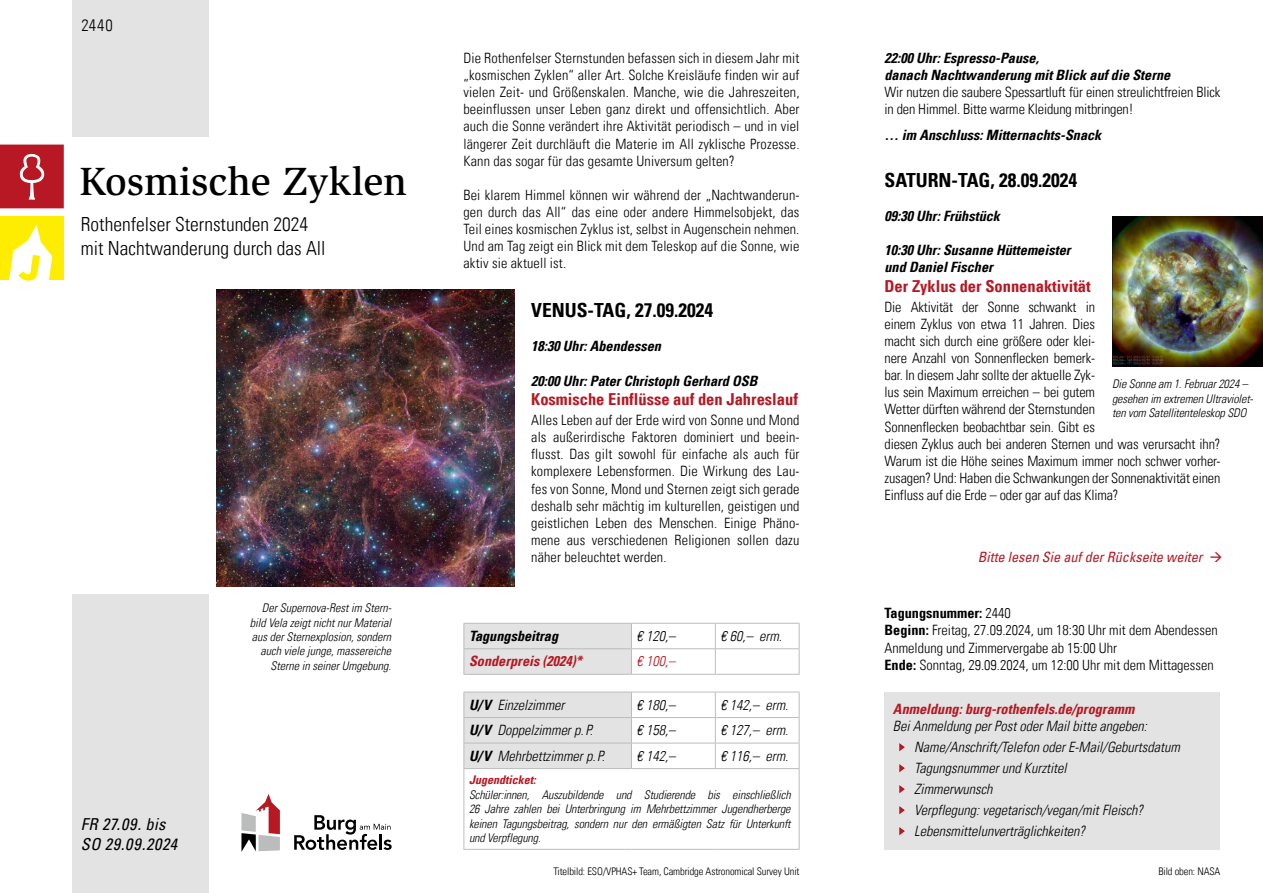
<style>
.page{position:relative;width:1263px;height:893px;background:#fff}
.page>*{position:absolute;margin:0;border:0;box-sizing:border-box;transform-origin:0 0}
.t1{font:500 40.5px "Slimbach";color:#000}
.t2{font:300 condensed 19.5px/24px "Univers LT";color:#000}
.t3{font:700 condensed 19.5px "Univers LT";color:#000}
.t4{font:700 condensed 16.5px "Univers LT";color:#b71823}
.t5{font:italic condensed 16.5px/19.5px "Univers LT";letter-spacing:.025em;color:#000}
.t6{font:300 condensed 16.5px "Univers LT";color:#000}
.t7{font:300 condensed 14.25px/17.1px "Univers LT";letter-spacing:-.01em;color:#000}
.t8{font:italic 300 condensed 14.25px/21px "Univers LT";color:#000}
.t9{font:italic 700 condensed 14.25px/17.1px "Univers LT";color:#000}
.t10{font:italic 700 condensed 14.25px "Univers LT";color:#b71823}
.t11{font:italic condensed 14.25px "Univers LT";color:#b71823}
.t12{font:italic 300 condensed 14.25px "Univers LT";color:#b71823}
.t13{font:italic 300 condensed 12px/14.4px "Univers LT";letter-spacing:-.01em;color:#000;text-align:right}
.t14{font:italic 700 condensed 12px "Univers LT";color:#b71823}
.t15{font:300 condensed 10.5px "Univers LT";letter-spacing:-.01em;color:#000}
.s1{font-weight:700}
</style>
<div class="page">
<img style="left:217px;top:289px;width:297px;height:297px">
<div style="left:72px;top:0;width:136px;height:136px;background:#e3e3e3"></div>
<div style="left:72px;top:595px;width:136px;height:298px;background:#e3e3e3"></div>
<svg style="left:0;top:145px;width:64px;height:63px"></svg>
<svg style="left:294px;top:815px;width:98px;height:35px"></svg>
<svg style="left:241px;top:794px;width:39px;height:58px"></svg>
<div style="left:884px;top:692px;width:336px;height:158px;background:#e3e3e3"></div>
<svg style="left:899px;top:743px;width:6px;height:9px"></svg>
<svg style="left:899px;top:764px;width:6px;height:9px"></svg>
<svg style="left:899px;top:785px;width:6px;height:9px"></svg>
<svg style="left:899px;top:806px;width:6px;height:9px"></svg>
<svg style="left:899px;top:827px;width:6px;height:9px"></svg>
<div style="left:0;top:216px;width:64px;height:64px;background:#ffed00"></div>
<svg style="left:9px;top:225px;width:43px;height:56px"></svg>
<hr style="left:631px;top:717px;width:84px;height:1px;background:#bbbcbc">
<hr style="left:715px;top:717px;width:84px;height:1px;background:#bbbcbc">
<hr style="left:631px;top:743px;width:84px;height:1px;background:#bbbcbc">
<div style="left:463px;top:693px;width:169px;height:75px;background:#e3e3e3"></div>
<hr style="left:715px;top:743px;width:84px;height:1px;background:#bbbcbc">
<svg style="left:715px;top:693px;width:1px;height:75px"></svg>
<svg style="left:799px;top:692px;width:1px;height:76px"></svg>
<hr style="left:463px;top:768px;width:168px;height:1px;background:#bbbcbc">
<hr style="left:463px;top:769px;width:1px;height:80px;background:#bbbcbc">
<hr style="left:631px;top:768px;width:84px;height:1px;background:#bbbcbc">
<hr style="left:715px;top:768px;width:84px;height:1px;background:#bbbcbc">
<hr style="left:799px;top:769px;width:1px;height:80px;background:#bbbcbc">
<hr style="left:463px;top:849px;width:168px;height:1px;background:#bbbcbc">
<hr style="left:631px;top:849px;width:84px;height:1px;background:#bbbcbc">
<hr style="left:715px;top:849px;width:84px;height:1px;background:#bbbcbc">
<hr style="left:463px;top:692px;width:168px;height:1px;background:#bbbcbc">
<hr style="left:631px;top:692px;width:84px;height:1px;background:#bbbcbc">
<hr style="left:715px;top:692px;width:84px;height:1px;background:#bbbcbc">
<hr style="left:631px;top:623px;width:84px;height:1px;background:#bbbcbc">
<hr style="left:715px;top:623px;width:84px;height:1px;background:#bbbcbc">
<hr style="left:631px;top:648px;width:84px;height:1px;background:#bbbcbc">
<svg style="left:463px;top:623px;width:169px;height:51px"></svg>
<svg style="left:715px;top:624px;width:1px;height:50px"></svg>
<svg style="left:799px;top:624px;width:1px;height:50px"></svg>
<hr style="left:715px;top:648px;width:84px;height:1px;background:#bbbcbc">
<hr style="left:463px;top:674px;width:168px;height:1px;background:#bbbcbc">
<hr style="left:631px;top:674px;width:84px;height:1px;background:#bbbcbc">
<hr style="left:715px;top:674px;width:84px;height:1px;background:#bbbcbc">
<img style="left:1112px;top:216px;width:151px;height:151px">
<p class="t6" style="left:82px;top:16px;width:33px">2440</p>
<h1 class="t1" style="left:80px;top:157px;width:329px">Kosmische Zyklen</h1>
<h2 class="t2" style="left:81px;top:212px;width:246px">Rothenfelser Sternstunden 2024 mit Nachtwanderung durch das All</h2>
<p class="t5" style="left:81px;top:814px;width:98px">FR 27.09. bis<br>SO 29.09.2024</p>
<p class="t13" style="left:250px;top:601px;width:143px">Der Supernova-Rest im Stern&shy;bild Vela zeigt nicht nur Material aus der Sternexplosion, sondern auch viele junge, massereiche<br>Sterne in seiner Umgebung.</p>
<p class="t7" style="left:463px;top:49px;width:337px;text-align:justify">Die Rothenfelser Sternstunden befassen sich in diesem Jahr mit „kosmischen Zyklen“ aller Art. Solche Kreisläufe finden wir auf vielen Zeit- und Größenskalen. Manche, wie die Jahreszeiten, beeinflussen unser Leben ganz direkt und offensichtlich. Aber auch die Sonne verändert ihre Aktivität periodisch – und in viel längerer Zeit durchläuft die Materie im All zyklische Prozesse.<br>Kann das sogar für das gesamte Universum gelten?</p>
<p class="t7" style="left:463px;top:186px;width:337px;text-align:justify">Bei klarem Himmel können wir während der „Nachtwanderun&shy;gen durch das All“ das eine oder andere Himmelsobjekt, das Teil eines kosmischen Zyklus ist, selbst in Augenschein nehmen.<br>Und am Tag zeigt ein Blick mit dem Teleskop auf die Sonne, wie aktiv sie aktuell ist.</p>
<h2 class="t3" style="left:531px;top:298px;width:183px">VENUS-TAG, 27.09.2024</h2>
<p class="t9" style="left:531px;top:338px;width:131px">18:30 Uhr: Abendessen</p>
<p class="t9" style="left:531px;top:372px;width:228px">20:00 Uhr: Pater Christoph Gerhard OSB</p>
<p class="t4" style="left:531px;top:389px;width:268px">Kosmische Einflüsse auf den Jahreslauf</p>
<p class="t7" style="left:531px;top:412px;width:270px;text-align:justify">Alles Leben auf der Erde wird von Sonne und Mond als außerirdische Faktoren dominiert und beein&shy;flusst. Das gilt sowohl für einfache als auch für komplexere Lebensformen. Die Wirkung des Lau&shy;fes von Sonne, Mond und Sternen zeigt sich gerade deshalb sehr mächtig im kulturellen, geistigen und geistlichen Leben des Menschen. Einige Phäno&shy;mene aus verschiedenen Religionen sollen dazu näher beleuchtet werden.</p>
<p class="t9" style="left:469px;top:627px;width:91px">Tagungsbeitrag</p>
<p class="t8" style="left:637px;top:625px;width:40px">€ 120,–</p>
<p class="t8" style="left:720px;top:625px;width:63px">€ 60,– erm.</p>
<p class="t10" style="left:469px;top:652px;width:115px">Sonderpreis (2024)*</p>
<p class="t12" style="left:637px;top:653px;width:40px">€ 100,–</p>
<p class="t8" style="left:469px;top:694px;width:97px"><span class="s1">U/V</span> Einzelzimmer</p>
<p class="t8" style="left:637px;top:694px;width:40px">€ 180,–</p>
<p class="t8" style="left:720px;top:694px;width:70px">€ 142,– erm.</p>
<p class="t8" style="left:469px;top:720px;width:125px"><span class="s1">U/V</span> Doppelzimmer p. P.</p>
<p class="t8" style="left:637px;top:720px;width:40px">€ 158,–</p>
<p class="t8" style="left:720px;top:720px;width:70px">€ 127,– erm.</p>
<p class="t8" style="left:469px;top:745px;width:137px"><span class="s1">U/V</span> Mehrbettzimmer p. P.</p>
<p class="t8" style="left:637px;top:745px;width:40px">€ 142,–</p>
<p class="t8" style="left:720px;top:745px;width:70px">€ 116,– erm.</p>
<p class="t14" style="left:469px;top:773px;width:68px">Jugendticket:</p>
<p class="t13" style="left:469px;top:787px;width:323px;text-align:justify">Schüler:innen, Auszubildende und Studierende bis einschließlich 26 Jahre zahlen bei Unterbringung im Mehrbettzimmer Jugendherberge keinen Tagungsbeitrag, sondern nur den ermäßigten Satz für Unterkunft und Verpflegung.</p>
<p class="t9" style="left:884px;top:49px;width:287px">22:00 Uhr: Espresso-Pause,<br>danach Nachtwanderung mit Blick auf die Sterne</p>
<p class="t7" style="left:884px;top:84px;width:337px">Wir nutzen die saubere Spessartluft für einen streulichtfreien Blick in den Himmel. Bitte warme Kleidung mitbringen!</p>
<p class="t9" style="left:884px;top:126px;width:218px">… im Anschluss: Mitternachts-Snack</p>
<h2 class="t3" style="left:884px;top:168px;width:194px">SATURN-TAG, 28.09.2024</h2>
<p class="t9" style="left:884px;top:207px;width:117px">09:30 Uhr: Frühstück</p>
<p class="t9" style="left:884px;top:241px;width:187px">10:30 Uhr: Susanne Hüttemeister und Daniel Fischer</p>
<p class="t4" style="left:884px;top:276px;width:208px">Der Zyklus der Sonnenaktivität</p>
<p class="t7" style="left:884px;top:298px;width:337px">Die Aktivität der Sonne schwankt in<br>einem Zyklus von etwa 11 Jahren. Dies<br>macht sich durch eine größere oder klei-<br>nere Anzahl von Sonnenflecken bemerk-<br>bar. In diesem Jahr sollte der aktuelle Zyk-<br>lus sein Maximum erreichen – bei gutem<br>Wetter dürften während der Sternstunden<br>Sonnenflecken beobachtbar sein. Gibt es<br>diesen Zyklus auch bei anderen Sternen und was verursacht ihn?<br>Warum ist die Höhe seines Maximum immer noch schwer vorher&shy;zusagen? Und: Haben die Schwankungen der Sonnenaktivität einen Einfluss auf die Erde – oder gar auf das Klima?</p>
<p class="t13" style="left:1112px;top:377px;width:143px;text-align:left">Die Sonne am 1. Februar 2024 – gesehen im extremen Ultraviolet&shy;ten vom Satellitenteleskop SDO</p>
<p class="t11" style="left:978px;top:548px;width:246px">Bitte lesen Sie auf der Rückseite weiter →</p>
<p class="t7" style="left:884px;top:605px;width:335px"><span class="s1">Tagungsnummer:</span> 2440<br><span class="s1">Beginn:</span> Freitag, 27.09.2024, um 18:30 Uhr mit dem Abendessen Anmeldung und Zimmervergabe ab 15:00 Uhr<br><span class="s1">Ende:</span> Sonntag, 29.09.2024, um 12:00 Uhr mit dem Mittagessen</p>
<p class="t10" style="left:893px;top:700px;width:243px">Anmeldung: burg-rothenfels.de/programm</p>
<p class="t8" style="left:914px;top:716px;width:267px;text-indent:-21px">Bei Anmeldung per Post oder Mail bitte angeben:<br>Name/Anschrift/Telefon oder E-Mail/Geburtsdatum Tagungsnummer und Kurztitel<br>Zimmerwunsch<br>Verpflegung: vegetarisch/vegan/mit Fleisch?<br>Lebensmittelunverträglichkeiten?</p>
<p class="t15" style="left:553px;top:865px;width:247px">Titelbild: ESO/VPHAS+ Team, Cambridge Astronomical Survey Unit</p>
<p class="t15" style="left:1158px;top:865px;width:64px">Bild oben: NASA</p>
</div>
